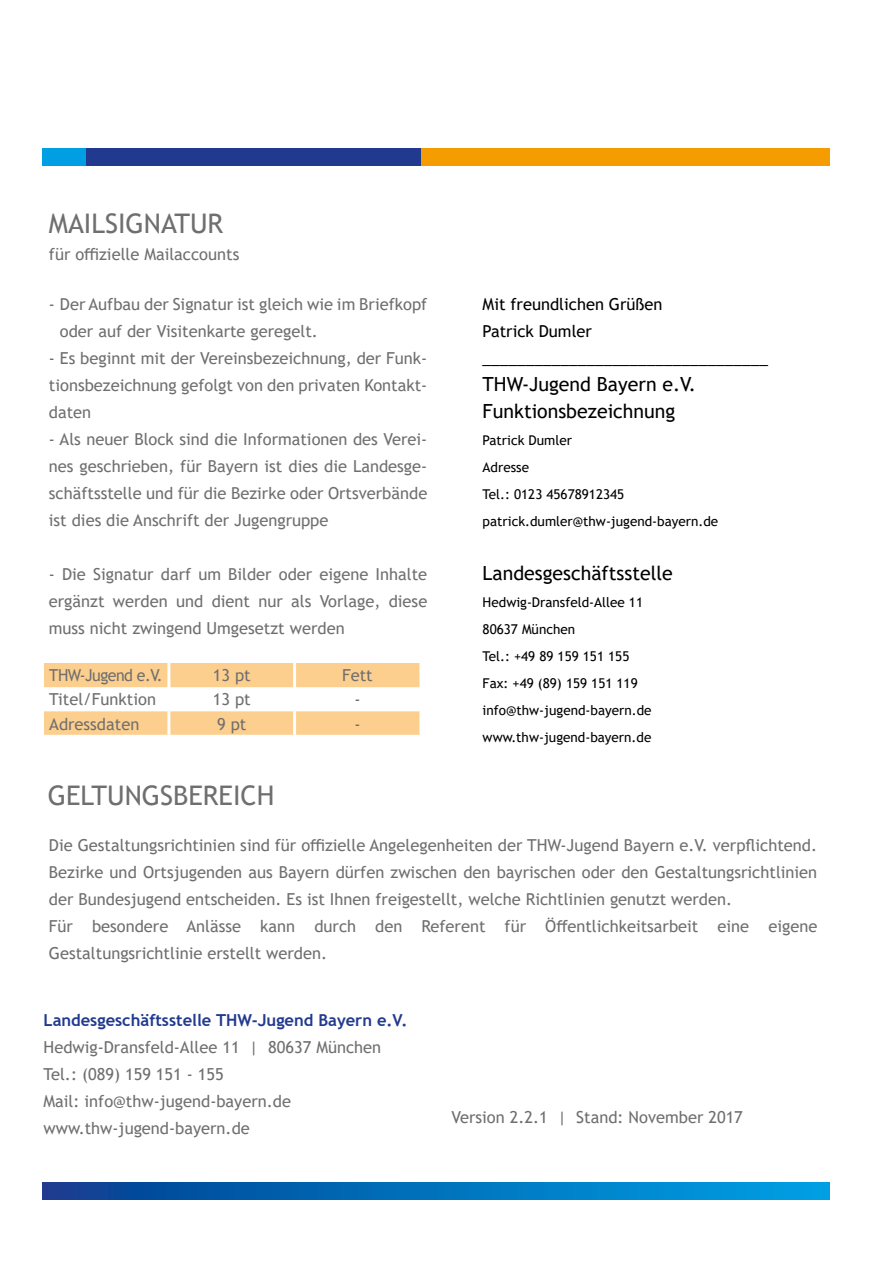
<style>
.page{position:relative;width:893px;height:1263px;background:#fff}
.page>*{position:absolute;margin:0;border:0;box-sizing:border-box;transform-origin:0 0}
.t1{font:27px "Trebuchet MS";color:#706f6f}
.t2{font:19.5px/27px "Trebuchet MS";color:#000}
.t3{font:16.5px/27px "Trebuchet MS";color:#706f6f}
.t4{font:16.5px/27px "Trebuchet MS";color:#000}
.t5{font:700 16.5px "Trebuchet MS";color:#213a8f}
.t6{font:16.5px "Trebuchet MS";letter-spacing:-.03em;color:#706f6f;scale:.96 1}
.t7{font:13.5px/27px "Trebuchet MS";color:#000}
</style>
<div class="page">
<div style="left:421px;top:149px;width:408px;height:17px;background:#f59c00"></div>
<div style="left:43px;top:149px;width:43px;height:17px;background:#009fe3"></div>
<div style="left:86px;top:149px;width:335px;height:17px;background:#213a8f"></div>
<svg style="left:43px;top:1182px;width:786px;height:17px;background:#0270bb"></svg>
<svg style="left:43px;top:663px;width:377px;height:72px"></svg>
<hr style="left:419px;top:711px;width:2px;height:24px;background:#fff">
<hr style="left:167px;top:663px;width:3px;height:24px;background:#fff">
<hr style="left:293px;top:663px;width:3px;height:24px;background:#fff">
<hr style="left:167px;top:687px;width:3px;height:24px;background:#fff">
<hr style="left:293px;top:687px;width:3px;height:24px;background:#fff">
<hr style="left:167px;top:711px;width:3px;height:24px;background:#fff">
<hr style="left:293px;top:711px;width:3px;height:24px;background:#fff">
<h1 class="t1" style="left:49px;top:206px;width:176px">MAILSIGNATUR</h1>
<p class="t3" style="left:49px;top:240px;width:192px">für offizielle Mailaccounts</p>
<p class="t3" style="left:60px;top:290px;width:369px;text-indent:-11px">- Der Aufbau der Signatur ist gleich wie im Briefkopf oder auf der Visitenkarte geregelt.</p>
<p class="t3" style="left:49px;top:344px;width:380px;text-align:justify">- Es beginnt mit der Vereinsbezeichnung, der Funk&shy;tionsbezeichnung gefolgt von den privaten Kontakt&shy;daten</p>
<p class="t3" style="left:49px;top:425px;width:380px;text-align:justify">- Als neuer Block sind die Informationen des Verei&shy;nes geschrieben, für Bayern ist dies die Landesge&shy;schäftsstelle und für die Bezirke oder Ortsverbände ist dies die Anschrift der Jugengruppe</p>
<p class="t3" style="left:49px;top:560px;width:380px;text-align:justify">- Die Signatur darf um Bilder oder eigene Inhalte ergänzt werden und dient nur als Vorlage, diese muss nicht zwingend Umgesetzt werden</p>
<p class="t6" style="left:49px;top:665px;width:120px">THW-Jugend e.V.</p>
<p class="t3" style="left:213px;top:662px;width:39px">13 pt</p>
<p class="t3" style="left:342px;top:662px;width:32px">Fett</p>
<p class="t3" style="left:49px;top:686px;width:108px">Titel/Funktion</p>
<p class="t3" style="left:213px;top:686px;width:39px">13 pt</p>
<p class="t3" style="left:354px;top:686px;width:8px">-</p>
<p class="t3" style="left:49px;top:710px;width:92px">Adressdaten</p>
<p class="t3" style="left:217px;top:710px;width:31px">9 pt</p>
<p class="t3" style="left:354px;top:710px;width:8px">-</p>
<p class="t4" style="left:483px;top:290px;width:287px">Mit freundlichen Grüßen<br>Patrick Dumler _________________________________</p>
<p class="t2" style="left:483px;top:370px;width:215px">THW-Jugend Bayern e.V.<br>Funktionsbezeichnung</p>
<p class="t7" style="left:483px;top:426px;width:237px">Patrick Dumler<br>Adresse<br>Tel.: 0123 45678912345 patrick.dumler@thw-jugend-bayern.de</p>
<p class="t2" style="left:483px;top:559px;width:192px">Landesgeschäftsstelle</p>
<p class="t7" style="left:483px;top:588px;width:170px">Hedwig-Dransfeld-Allee 11<br>80637 München<br>Tel.: +49 89 159 151 155<br>Fax: +49 (89) 159 151 119 info@thw-jugend-bayern.de www.thw-jugend-bayern.de</p>
<h1 class="t1" style="left:48px;top:778px;width:228px">GELTUNGSBEREICH</h1>
<p class="t3" style="left:49px;top:831px;width:770px">Die Gestaltungsrichtinien sind für offizielle Angelegenheiten der THW-Jugend Bayern e.V. verpflichtend.<br>Bezirke und Ortsjugenden aus Bayern dürfen zwischen den bayrischen oder den Gestaltungsrichtlinien der Bundesjugend entscheiden. Es ist Ihnen freigestellt, welche Richtlinien genutzt werden.<br>Für besondere Anlässe kann durch den Referent für Öffentlichkeitsarbeit eine eigene Gestaltungsrichtlinie erstellt werden.</p>
<p class="t5" style="left:44px;top:1010px;width:365px">Landesgeschäftsstelle THW-Jugend Bayern e.V.</p>
<p class="t3" style="left:44px;top:1034px;width:339px">Hedwig-Dransfeld-Allee 11 | 80637 München<br>Tel.: (089) 159 151 - 155<br>Mail: info@thw-jugend-bayern.de www.thw-jugend-bayern.de</p>
<p class="t3" style="left:451px;top:1103px;width:293px">Version 2.2.1 | Stand: November 2017</p>
</div>
